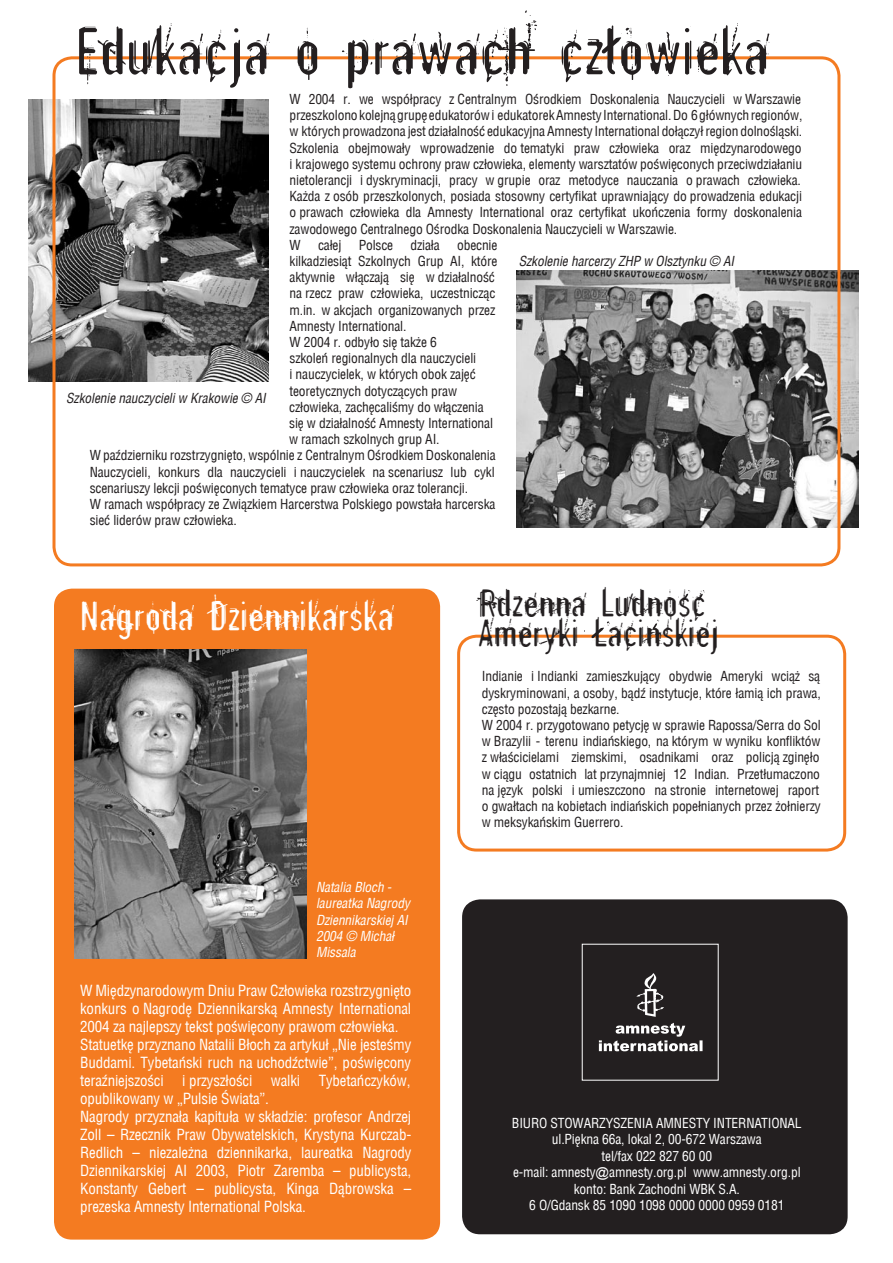
<style>
.page{position:relative;width:893px;height:1263px;background:#fff}
.page>*{position:absolute;margin:0;border:0;box-sizing:border-box;transform-origin:0 0}
.Poziom_1{font:72px "Astonished";color:#231f20}
.Poziom_2{font:45px "Astonished";color:#fff}
.Poziom_2-2{font:42px/30px "Astonished";color:#231f20}
.tekst_czarny{font:15px/18px "Switzerland Condensed";letter-spacing:-.01em;color:#fff;text-align:justify}
.tekst_czarny-2{font:13.5px/16.2px "Switzerland Condensed";letter-spacing:-.01em;color:#231f20;text-align:justify}
.tekst_czarny-3{font:13.5px/16.5px "Switzerland Condensed";letter-spacing:-.01em;color:#fff;text-align:center}
.podpis{font:italic 13.5px "Switzerland Condensed";letter-spacing:-.01em;color:#231f20}
.podpis-2{font:italic 13.5px/16.2px "Switzerland Condensed";letter-spacing:-.01em;color:#fff}
.s1{font-family:"Arial"}
</style>
<div class="page">
<img style="left:29px;top:100px;width:22px;height:282px">
<img style="left:842px;top:271px;width:17px;height:256px">
<div style="left:54px;top:589px;width:386px;height:650px;background:#f47b21"></div>
<svg style="left:51px;top:56px;width:791px;height:509px"></svg>
<img style="left:74px;top:649px;width:232px;height:310px">
<div style="left:462px;top:899px;width:386px;height:335px;background:#231f20"></div>
<svg style="left:457px;top:634px;width:390px;height:216px"></svg>
<svg style="left:599px;top:973px;width:103px;height:78px;background:#434041"></svg>
<svg style="left:678px;top:590px;width:27px;height:11px"></svg>
<svg style="left:582px;top:621px;width:30px;height:22px"></svg>
<svg style="left:587px;top:27px;width:47px;height:34px"></svg>
<svg style="left:647px;top:619px;width:12px;height:11px"></svg>
<p class="Poziom_1" style="left:76px;top:10px;width:694px">Edukacja o prawach czlowieka</p>
<p class="tekst_czarny-2" style="left:289px;top:91px;width:514px">W 2004 r. we współpracy z Centralnym Ośrodkiem Doskonalenia Nauczycieli w Warszawie przeszkolono kolejną grupę edukatorów i edukatorek Amnesty International. Do 6 głównych regionów, w których prowadzona jest działalność edukacyjna Amnesty International dołączył region dolnośląski.<br>Szkolenia obejmowały wprowadzenie do tematyki praw człowieka oraz międzynarodowego i krajowego systemu ochrony praw człowieka, elementy warsztatów poświęconych przeciwdziałaniu nietolerancji i dyskryminacji, pracy w grupie oraz metodyce nauczania o prawach człowieka.<br>Każda z osób przeszkolonych, posiada stosowny certyfikat uprawniający do prowadzenia edukacji o prawach człowieka dla Amnesty International oraz certyfikat ukończenia formy doskonalenia zawodowego Centralnego Ośrodka Doskonalenia Nauczycieli w Warszawie.</p>
<p class="tekst_czarny-2" style="left:289px;top:237px;width:13px">W</p>
<p class="tekst_czarny-2" style="left:318px;top:237px;width:25px">całej</p>
<p class="tekst_czarny-2" style="left:359px;top:237px;width:36px">Polsce</p>
<p class="tekst_czarny-2" style="left:410px;top:237px;width:31px">działa</p>
<p class="tekst_czarny-2" style="left:289px;top:237px;width:209px;text-align:left;text-indent:168px">obecnie kilkadziesiąt Szkolnych Grup AI, które aktywnie włączają się w działalność na rzecz praw człowieka, uczestnicząc m.in. w akcjach organizowanych przez<br>Amnesty International.</p>
<p class="tekst_czarny-2" style="left:289px;top:334px;width:205px;text-align:left">W 2004 r. odbyło się także 6<br>szkoleń regionalnych dla nauczycieli<br>i nauczycielek, w których obok zajęć teoretycznych dotyczących praw człowieka, zachęcaliśmy do włączenia się w działalność Amnesty International w ramach szkolnych grup AI.</p>
<p class="tekst_czarny-2" style="left:90px;top:447px;width:407px">W październiku rozstrzygnięto, wspólnie z Centralnym Ośrodkiem Doskonalenia Nauczycieli, konkurs dla nauczycieli i nauczycielek na scenariusz lub cykl scenariuszy lekcji poświęconych tematyce praw człowieka oraz tolerancji.</p>
<p class="tekst_czarny-2" style="left:90px;top:496px;width:407px">W ramach współpracy ze Związkiem Harcerstwa Polskiego powstała harcerska sieć liderów praw człowieka.</p>
<p class="podpis" style="left:519px;top:254px;width:217px">Szkolenie harcerzy ZHP w Olsztynku © AI</p>
<p class="podpis" style="left:66px;top:390px;width:201px">Szkolenie nauczycieli w Krakowie © AI</p>
<p class="Poziom_2" style="left:80px;top:590px;width:315px">Nagroda Dziennikarska</p>
<p class="podpis-2" style="left:316px;top:879px;width:96px">Natalia Bloch - laureatka Nagrody<br>Dziennikarskiej AI<br>2004 © Michał<br>Missala</p>
<p class="Poziom_2-2" style="left:478px;top:587px;width:242px">Rdzenna Ludnosc<br>Ameryki Lacinskiej</p>
<p class="tekst_czarny-2" style="left:482px;top:668px;width:340px">Indianie i Indianki zamieszkujący obydwie Ameryki wciąż są dyskryminowani, a osoby, bądź instytucje, które łamią ich prawa, często pozostają bezkarne.</p>
<p class="tekst_czarny-2" style="left:482px;top:717px;width:341px">W 2004 r. przygotowano petycję w sprawie Rapossa/Serra do Sol w Brazylii - terenu indiańskiego, na którym w wyniku konfliktów z właścicielami ziemskimi, osadnikami oraz policją zginęło w ciągu ostatnich lat przynajmniej 12 Indian. Przetłumaczono na język polski i umieszczono na stronie internetowej raport o gwałtach na kobietach indiańskich popełnianych przez żołnierzy w meksykańskim Guerrero.</p>
<p class="tekst_czarny" style="left:80px;top:982px;width:333px">W Międzynarodowym Dniu Praw Człowieka rozstrzygnięto konkurs o Nagrodę Dziennikarską Amnesty International 2004 za najlepszy tekst poświęcony prawom człowieka.</p>
<p class="tekst_czarny" style="left:80px;top:1036px;width:333px">Statuetkę przyznano Natalii Błoch za artykuł „Nie jesteśmy Buddami. Tybetański ruch na uchodźctwie”, poświęcony teraźniejszości i przyszłości walki Tybetańczyków, opublikowany w „Pulsie Świata”.</p>
<p class="tekst_czarny" style="left:80px;top:1108px;width:333px">Nagrody przyznała kapituła w składzie: profesor Andrzej Zoll – Rzecznik Praw Obywatelskich, Krystyna Kurczab-Redlich – niezależna dziennikarka, laureatka Nagrody Dziennikarskiej AI 2003, Piotr Zaremba – publicysta, Konstanty Gebert – publicysta, Kinga Dąbrowska – prezeska Amnesty International Polska.</p>
<p class="tekst_czarny-3" style="left:512px;top:1115px;width:291px">BIURO STOWARZYSZENIA AMNESTY INTERNATIONAL</p>
<p class="tekst_czarny-3" style="left:552px;top:1131px;width:211px">ul.Piękna 66a, lokal 2, 00-672 Warszawa</p>
<p class="tekst_czarny-3" style="left:602px;top:1148px;width:112px">tel/fax 022 827 60 00</p>
<p class="tekst_czarny-3" style="left:513px;top:1164px;width:289px">e-mail: amnesty<span class="s1">@</span>amnesty.org.pl www.amnesty.org.pl</p>
<p class="tekst_czarny-3" style="left:529px;top:1181px;width:257px">konto: Bank Zachodni WBK S.A.<br>6 O/Gdansk 85 1090 1098 0000 0000 0959 0181</p>
</div>
